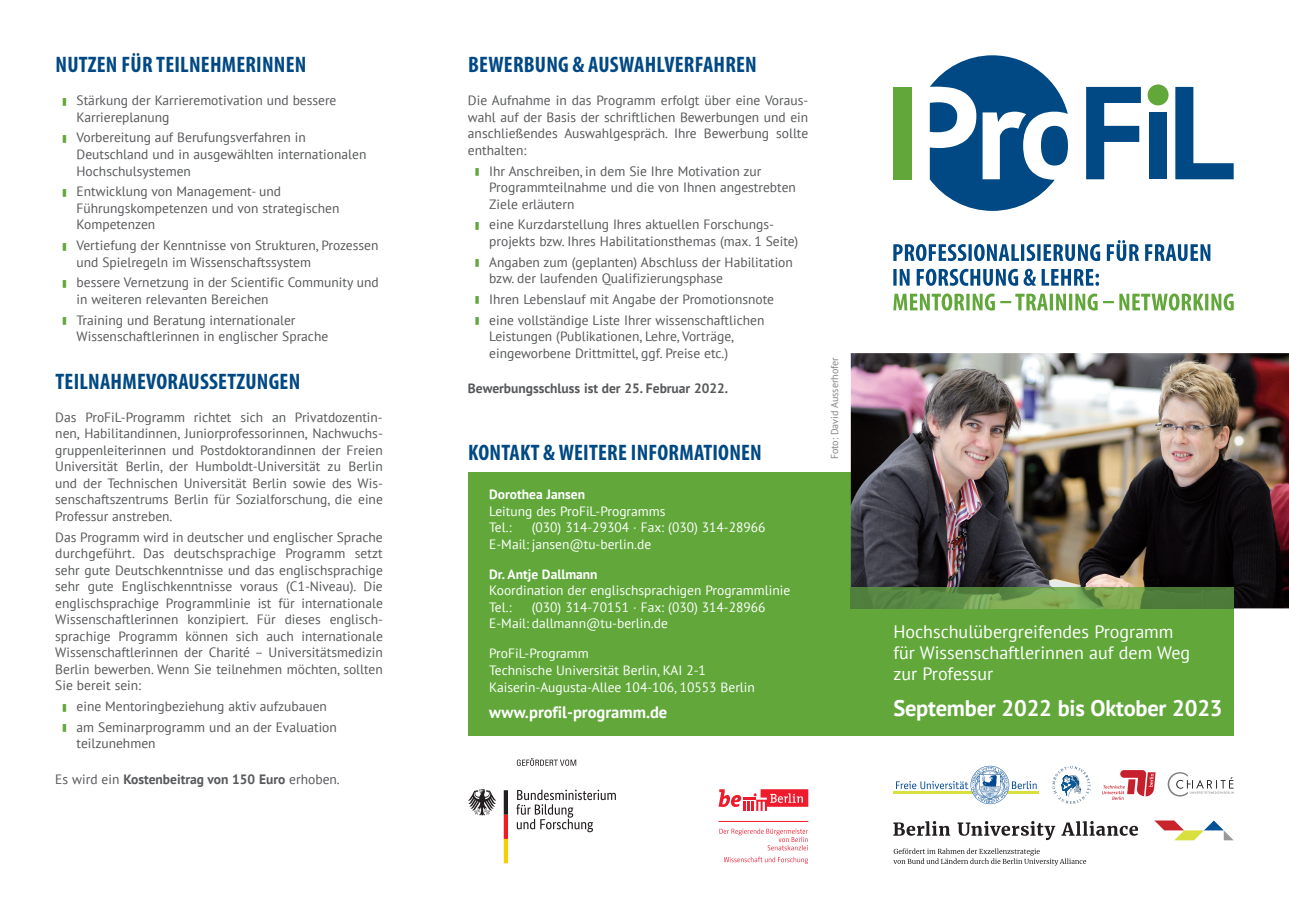
<style>
.page{position:relative;width:1289px;height:919px;background:#fff}
.page>*{position:absolute;margin:0;border:0;box-sizing:border-box;transform-origin:0 0}
.t1{font:700 condensed 22.5px "Myriad Pro";letter-spacing:.01em;color:#014984}
.t2{font:700 22.5px "PT Sans";letter-spacing:-.01em;color:#fff}
.t3{font:18px/21.3px "PT Sans";color:#fff}
.t4{font:700 16.5px "PT Sans";color:#fff}
.t5{font:13.5px/16.5px "PT Sans";color:#57585a}
.t6{font:13.5px/16.5px "PT Sans";color:#fff}
.t7{font:700 13.5px "PT Sans";color:#57585a}
.t8{font:700 13.5px "PT Sans";color:#fff}
.t9{font:10.2px "PT Sans";letter-spacing:-.005em;color:#808285}
.s1{font-weight:400}
</style>
<div class="page">
<div style="left:468px;top:472px;width:382px;height:264px;background:#61a73a"></div>
<svg style="left:1154px;top:820px;width:79px;height:20px"></svg>
<svg style="left:893px;top:821px;width:57px;height:14px"></svg>
<svg style="left:957px;top:821px;width:98px;height:19px"></svg>
<svg style="left:1061px;top:821px;width:76px;height:14px"></svg>
<svg style="left:893px;top:848px;width:193px;height:17px"></svg>
<svg style="left:516px;top:789px;width:100px;height:43px"></svg>
<svg style="left:468px;top:789px;width:28px;height:26px"></svg>
<svg style="left:504px;top:790px;width:4px;height:73px"></svg>
<svg style="left:517px;top:758px;width:59px;height:7px"></svg>
<svg style="left:718px;top:789px;width:90px;height:21px"></svg>
<svg style="left:724px;top:856px;width:84px;height:7px"></svg>
<svg style="left:719px;top:828px;width:89px;height:22px"></svg>
<hr style="left:718px;top:821px;width:90px;height:1px;background:#ee1b2d">
<div style="left:1149px;top:112px;width:17px;height:67px;background:#014984"></div>
<div style="left:893px;top:87px;width:18px;height:92px;background:#61a73a"></div>
<svg style="left:1086px;top:87px;width:54px;height:92px"></svg>
<div style="left:1147px;top:84px;width:21px;height:21px;background:#61a73a;border-radius:50%"></div>
<svg style="left:929px;top:55px;width:138px;height:156px"></svg>
<svg style="left:1175px;top:87px;width:58px;height:92px"></svg>
<svg style="left:893px;top:293px;width:340px;height:17px"></svg>
<svg style="left:893px;top:269px;width:206px;height:17px"></svg>
<svg style="left:893px;top:240px;width:317px;height:21px"></svg>
<img style="left:850px;top:353px;width:438px;height:255px">
<div style="left:850px;top:608px;width:383px;height:128px;background:#61a73a"></div>
<img style="left:850px;top:587px;width:383px;height:21px">
<hr style="left:893px;top:791px;width:146px;height:2px;background:#d8e03d">
<svg style="left:896px;top:765px;width:140px;height:39px"></svg>
<svg style="left:1050px;top:764px;width:41px;height:41px"></svg>
<svg style="left:1052px;top:766px;width:38px;height:37px"></svg>
<svg style="left:1102px;top:770px;width:53px;height:29px"></svg>
<svg style="left:1167px;top:772px;width:66px;height:24px"></svg>
<h1 class="t1" style="left:56px;top:51px;width:252px">NUTZEN FÜR TEILNEHMERINNEN</h1>
<p class="t5" style="left:77px;top:92px;width:261px">Stärkung der Karrieremotivation und bessere<br>Karriereplanung</p>
<p class="t5" style="left:77px;top:129px;width:291px">Vorbereitung auf Berufungsverfahren in<br>Deutschland und in ausgewählten internationalen<br>Hochschulsystemen</p>
<p class="t5" style="left:77px;top:183px;width:264px">Entwicklung von Management- und<br>Fü hrungskompetenzen und von strategischen<br>Kompetenzen</p>
<p class="t5" style="left:77px;top:237px;width:303px">Vertiefung der Kenntnisse von Strukturen, Prozessen und Spielregeln im Wissenschaftssystem</p>
<p class="t5" style="left:77px;top:274px;width:304px">bessere Vernetzung in der Scientific Community und in weiteren relevanten Bereichen</p>
<p class="t5" style="left:77px;top:311px;width:253px">Training und Beratung internationaler<br>Wissenschaftlerinnen in englischer Sprache</p>
<h1 class="t1" style="left:56px;top:367px;width:246px">TEILNAHMEVORAUSSETZUNGEN</h1>
<p class="t5" style="left:55px;top:408px;width:329px;text-align:justify">Das ProFiL-Programm richtet sich an Privatdozentin&shy;nen, Habilitandinnen, Juniorprofessorinnen, Nachwuchs&shy;gruppenleiterinnen und Postdoktorandinnen der Freien Universität Berlin, der Humboldt-Universität zu Berlin und der Technischen Universität Berlin sowie des Wis&shy;senschaftszentrums Berlin für Sozialforschung, die eine Professur anstreben.</p>
<p class="t5" style="left:55px;top:528px;width:329px;text-align:justify">Das Programm wird in deutscher und englischer Sprache durchgeführt. Das deutschsprachige Programm setzt sehr gute Deutschkenntnisse und das englischsprachige sehr gute Englischkenntnisse voraus (C1-Niveau). Die englischsprachige Programmlinie ist für internationale Wissenschaftlerinnen konzipiert. Für dieses englisch&shy;sprachige Programm können sich auch internationale Wissenschaftlerinnen der Charité – Universitätsmedizin Berlin bewerben. Wenn Sie teilnehmen möchten, sollten Sie bereit sein:</p>
<p class="t5" style="left:77px;top:695px;width:262px;line-height:20.7px">eine Mentoringbeziehung aktiv aufzubauen am Seminarprogramm und an der Evaluation</p>
<p class="t5" style="left:77px;top:735px;width:80px">teilzunehmen</p>
<p class="t7" style="left:55px;top:770px;width:286px"><span class="s1">Es wird ein</span> Kostenbeitrag von 150 Euro <span class="s1">erhoben.</span></p>
<h1 class="t1" style="left:468px;top:51px;width:290px">BEWERBUNG &amp; AUSWAHLVERFAHREN</h1>
<p class="t5" style="left:468px;top:92px;width:342px;text-align:justify">Die Aufnahme in das Programm erfolgt ü ber eine Voraus&shy;wahl auf der Basis der schriftlichen Bewerbungen und ein anschließendes Auswahlgespräch. Ihre Bewerbung sollte enthalten:</p>
<p class="t5" style="left:489px;top:162px;width:308px">Ihr Anschreiben, in dem Sie Ihre Motivation zur<br>Programmteilnahme und die von Ihnen angestrebten<br>Ziele erläutern</p>
<p class="t5" style="left:489px;top:216px;width:311px">eine Kurzdarstellung Ihres aktuellen Forschungs&shy;projekts bzw. Ihres Habilitationsthemas (max. 1 Seite)</p>
<p class="t5" style="left:489px;top:253px;width:305px">Angaben zum (geplanten) Abschluss der Habilitation bzw. der laufenden Qualifizierungsphase</p>
<p class="t5" style="left:489px;top:288px;width:286px;line-height:20.7px">Ihren Lebenslauf mit Angabe der Promotionsnote eine vollständige Liste Ihrer wissenschaftlichen</p>
<p class="t5" style="left:489px;top:328px;width:246px">Leistungen (Publikationen, Lehre, Vorträge, eingeworbene Drittmittel, ggf. Preise etc.)</p>
<p class="t7" style="left:468px;top:379px;width:261px">Bewerbungsschluss ist der 25. Februar 2022.</p>
<h1 class="t1" style="left:468px;top:438px;width:295px">KONTAKT &amp; WEITERE INFORMATIONEN</h1>
<p class="t8" style="left:489px;top:485px;width:97px">Dorothea Jansen</p>
<p class="t6" style="left:489px;top:502px;width:178px">Leitung des ProFiL-Programms<br>Tel.:</p>
<p class="t6" style="left:489px;top:519px;width:278px;text-indent:43px">(030) 314-29304 · Fax: (030) 314-28966<br>E-Mail: jansen@tu-berlin.de</p>
<p class="t8" style="left:489px;top:565px;width:110px">Dr. Antje Dallmann</p>
<p class="t6" style="left:489px;top:582px;width:302px">Koordination der englischsprachigen Programmlinie<br>Tel.:</p>
<p class="t6" style="left:489px;top:598px;width:278px;text-indent:43px">(030) 314-70151 · Fax: (030) 314-28966<br>E-Mail: dallmann@tu-berlin.de</p>
<p class="t6" style="left:489px;top:645px;width:267px">ProFiL-Programm<br>Technische Universität Berlin, KAI 2-1<br>Kaiserin-Augusta-Allee 104-106, 10553 Berlin</p>
<p class="t4" style="left:489px;top:701px;width:180px">www.profil-programm.de</p>
<p class="t9" style="left:827px;top:459px;width:103px;rotate:-90deg">Foto: David Ausserhofer</p>
<h2 class="t3" style="left:893px;top:620px;width:298px">Hochschulübergreifendes Programm für Wissenschaftlerinnen auf dem Weg zur Professur</h2>
<h1 class="t2" style="left:893px;top:692px;width:331px">September 2022 bis Oktober 2023</h1>
</div>
